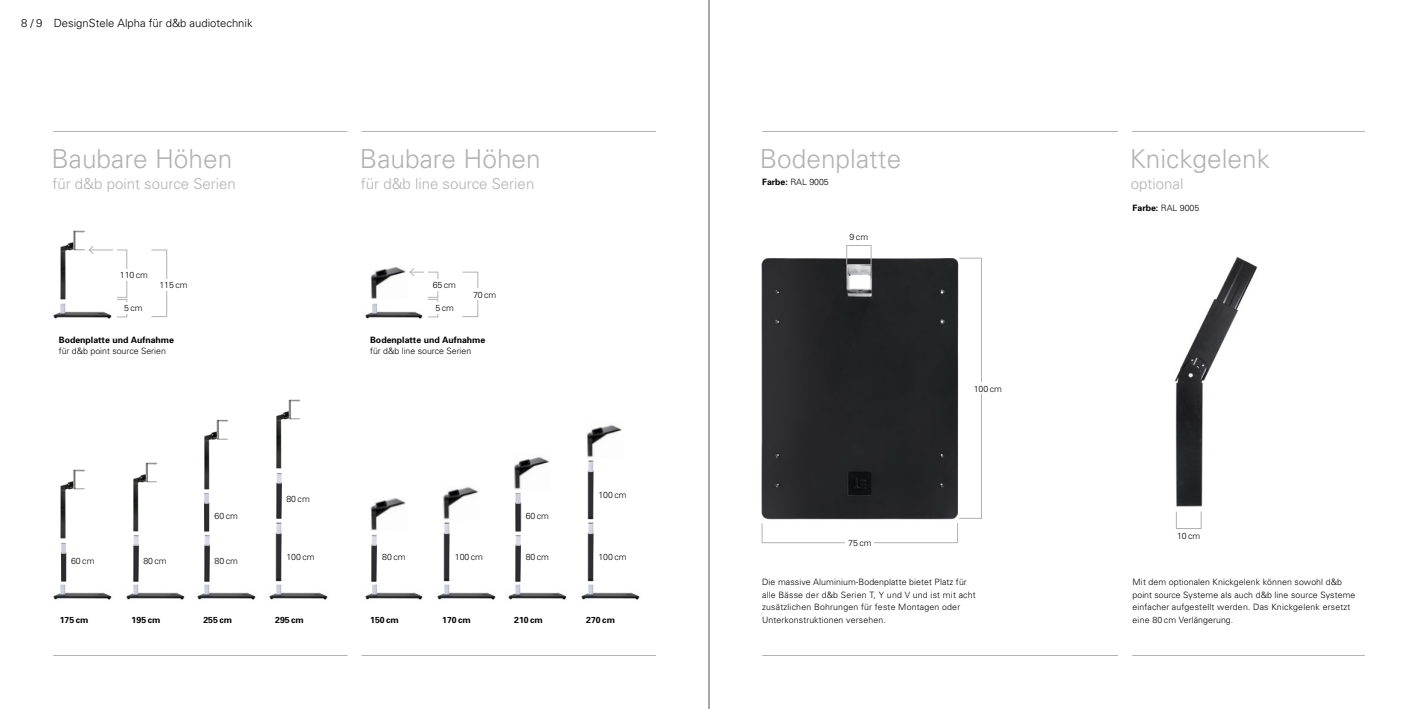
<style>
.page{position:relative;width:1418px;height:709px;background:#fff}
.page>*{position:absolute;margin:0;border:0;box-sizing:border-box;transform-origin:0 0}
.t1{font:300 26.25px "Univers";color:#b3b2b2}
.t2{font:300 15px "Univers";color:#b3b2b2}
.t3{font:300 11.25px "Univers";color:#000}
.t4{font:300 8.75px/12.5px "Univers";letter-spacing:.01em;color:#000}
.t5{font:700 8.75px "Univers";color:#000}
.s1{font-weight:700}
</style>
<div class="page">
<hr style="left:53px;top:655px;width:294px;height:1px;background:#b3b2b2">
<hr style="left:361px;top:655px;width:295px;height:1px;background:#b3b2b2">
<hr style="left:361px;top:131px;width:295px;height:1px;background:#b3b2b2">
<hr style="left:53px;top:131px;width:294px;height:1px;background:#b3b2b2">
<img style="left:133px;top:535px;width:6px;height:47px">
<img style="left:204px;top:493px;width:6px;height:89px">
<img style="left:276px;top:473px;width:6px;height:46px">
<img style="left:515px;top:493px;width:7px;height:89px">
<img style="left:371px;top:535px;width:6px;height:47px">
<img style="left:61px;top:543px;width:6px;height:39px">
<hr style="left:762px;top:131px;width:356px;height:1px;background:#b3b2b2">
<hr style="left:762px;top:655px;width:356px;height:1px;background:#b3b2b2">
<hr style="left:1132px;top:131px;width:232px;height:1px;background:#b3b2b2">
<hr style="left:1132px;top:655px;width:232px;height:1px;background:#b3b2b2">
<img style="left:60px;top:469px;width:25px;height:69px">
<img style="left:60px;top:230px;width:29px;height:69px">
<img style="left:204px;top:419px;width:25px;height:70px">
<img style="left:276px;top:399px;width:25px;height:69px">
<img style="left:133px;top:462px;width:25px;height:69px">
<img style="left:370px;top:498px;width:36px;height:33px">
<img style="left:370px;top:267px;width:36px;height:32px">
<img style="left:443px;top:487px;width:36px;height:33px">
<img style="left:514px;top:457px;width:35px;height:33px">
<img style="left:761px;top:254px;width:204px;height:266px">
<div style="left:117px;top:299px;width:10px;height:18px;border:1px solid #b3b2b2"></div>
<div style="left:428px;top:299px;width:10px;height:18px;border:1px solid #b3b2b2"></div>
<div style="left:117px;top:250px;width:10px;height:47px;border:1px solid #b3b2b2"></div>
<div style="left:428px;top:272px;width:10px;height:25px;border:1px solid #b3b2b2"></div>
<div style="left:151px;top:250px;width:16px;height:67px;border:1px solid #b3b2b2"></div>
<div style="left:462px;top:272px;width:16px;height:45px;border:1px solid #b3b2b2"></div>
<div style="left:120px;top:269px;width:31px;height:11px;background:#fff"></div>
<div style="left:432px;top:279px;width:31px;height:11px;background:#fff"></div>
<div style="left:159px;top:279px;width:31px;height:11px;background:#fff"></div>
<div style="left:473px;top:289px;width:31px;height:11px;background:#fff"></div>
<div style="left:124px;top:302px;width:31px;height:11px;background:#fff"></div>
<div style="left:435px;top:302px;width:31px;height:11px;background:#fff"></div>
<img style="left:1175px;top:256px;width:83px;height:256px">
<svg style="left:89px;top:246px;width:24px;height:8px"></svg>
<svg style="left:409px;top:268px;width:15px;height:8px"></svg>
<div style="left:762px;top:523px;width:195px;height:20px;border:1px solid #b3b2b2"></div>
<div style="left:1176px;top:511px;width:25px;height:17px;border:1px solid #b3b2b2"></div>
<div style="left:845px;top:538px;width:29px;height:7px;background:#fff"></div>
<div style="left:846px;top:245px;width:25px;height:20px;border:1px solid #b3b2b2"></div>
<img style="left:53px;top:584px;width:59px;height:16px">
<img style="left:365px;top:584px;width:58px;height:16px">
<img style="left:365px;top:303px;width:58px;height:16px">
<img style="left:53px;top:303px;width:59px;height:16px">
<img style="left:126px;top:584px;width:59px;height:16px">
<img style="left:437px;top:584px;width:59px;height:16px">
<img style="left:197px;top:584px;width:59px;height:16px">
<img style="left:269px;top:584px;width:59px;height:16px">
<img style="left:508px;top:584px;width:59px;height:16px">
<img style="left:443px;top:522px;width:7px;height:60px">
<img style="left:275px;top:522px;width:7px;height:60px">
<img style="left:587px;top:425px;width:35px;height:33px">
<img style="left:581px;top:584px;width:59px;height:16px">
<img style="left:587px;top:522px;width:7px;height:60px">
<img style="left:587px;top:460px;width:7px;height:60px">
<hr style="left:708px;top:0;width:1px;height:709px;background:#000">
<p class="t3" style="left:21px;top:16px;width:233px">8 / 9 DesignStele Alpha für d&amp;b audiotechnik</p>
<h1 class="t1" style="left:51px;top:142px;width:182px">Baubare Höhen</h1>
<h2 class="t2" style="left:52px;top:174px;width:185px">für d&amp;b point source Serien</h2>
<p class="t4" style="left:120px;top:269px;width:30px">110 cm</p>
<h1 class="t1" style="left:360px;top:142px;width:182px">Baubare Höhen</h1>
<h2 class="t2" style="left:361px;top:174px;width:175px">für d&amp;b line source Serien</h2>
<p class="t4" style="left:159px;top:279px;width:30px">115 cm</p>
<p class="t4" style="left:432px;top:279px;width:25px">65 cm</p>
<p class="t4" style="left:124px;top:302px;width:20px">5cm</p>
<p class="t4" style="left:435px;top:302px;width:20px">5cm</p>
<p class="t4" style="left:473px;top:288px;width:25px">70 cm</p>
<p class="t5" style="left:59px;top:334px;width:117px">Bodenplatte und Aufnahme</p>
<p class="t4" style="left:59px;top:345px;width:108px">für d&amp;b point source Serien</p>
<p class="t5" style="left:370px;top:334px;width:117px">Bodenplatte und Aufnahme</p>
<p class="t4" style="left:370px;top:345px;width:103px">für d&amp;b line source Serien</p>
<p class="t4" style="left:286px;top:493px;width:25px">80 cm</p>
<p class="t4" style="left:598px;top:488px;width:30px">100 cm</p>
<p class="t4" style="left:215px;top:510px;width:25px">60 cm</p>
<p class="t4" style="left:525px;top:510px;width:25px">60 cm</p>
<p class="t4" style="left:71px;top:555px;width:25px">60 cm</p>
<p class="t4" style="left:143px;top:555px;width:25px">80 cm</p>
<p class="t4" style="left:215px;top:555px;width:25px">80 cm</p>
<p class="t4" style="left:286px;top:550px;width:30px">100 cm</p>
<p class="t4" style="left:382px;top:550px;width:25px">80 cm</p>
<p class="t4" style="left:455px;top:550px;width:30px">100 cm</p>
<p class="t4" style="left:525px;top:550px;width:25px">80 cm</p>
<p class="t4" style="left:598px;top:550px;width:30px">100 cm</p>
<p class="t5" style="left:60px;top:614px;width:30px">175 cm</p>
<p class="t5" style="left:132px;top:614px;width:30px">195 cm</p>
<p class="t5" style="left:203px;top:614px;width:30px">255 cm</p>
<p class="t5" style="left:275px;top:614px;width:30px">295 cm</p>
<p class="t5" style="left:370px;top:614px;width:30px">150 cm</p>
<p class="t5" style="left:442px;top:614px;width:30px">170 cm</p>
<p class="t5" style="left:514px;top:614px;width:30px">210 cm</p>
<p class="t5" style="left:586px;top:614px;width:30px">270 cm</p>
<h1 class="t1" style="left:759px;top:142px;width:143px">Bodenplatte</h1>
<h1 class="t1" style="left:1129px;top:142px;width:142px">Knickgelenk</h1>
<h2 class="t2" style="left:1130px;top:174px;width:54px">optional</h2>
<p class="t4" style="left:762px;top:176px;width:68px"><span class="s1">Farbe:</span> RAL 9005</p>
<p class="t4" style="left:849px;top:230px;width:20px">9cm</p>
<p class="t4" style="left:848px;top:536px;width:25px">75 cm</p>
<p class="t4" style="left:973px;top:382px;width:30px">100 cm</p>
<p class="t4" style="left:1132px;top:202px;width:68px"><span class="s1">Farbe:</span> RAL 9005</p>
<p class="t4" style="left:1177px;top:529px;width:25px">10 cm</p>
<p class="t4" style="left:762px;top:576px;width:215px">Die massive Aluminium-Bodenplatte bietet Platz für alle Bässe der d&amp;b Serien T, Y und V und ist mit acht zusätzlichen Bohrungen für feste Montagen oder Unterkonstruktionen versehen.</p>
<p class="t4" style="left:1132px;top:576px;width:224px">Mit dem optionalen Knickgelenk können sowohl d&amp;b point source Systeme als auch d&amp;b line source Systeme einfacher aufgestellt werden. Das Knickgelenk ersetzt eine 80 cm Verlängerung.</p>
</div>
